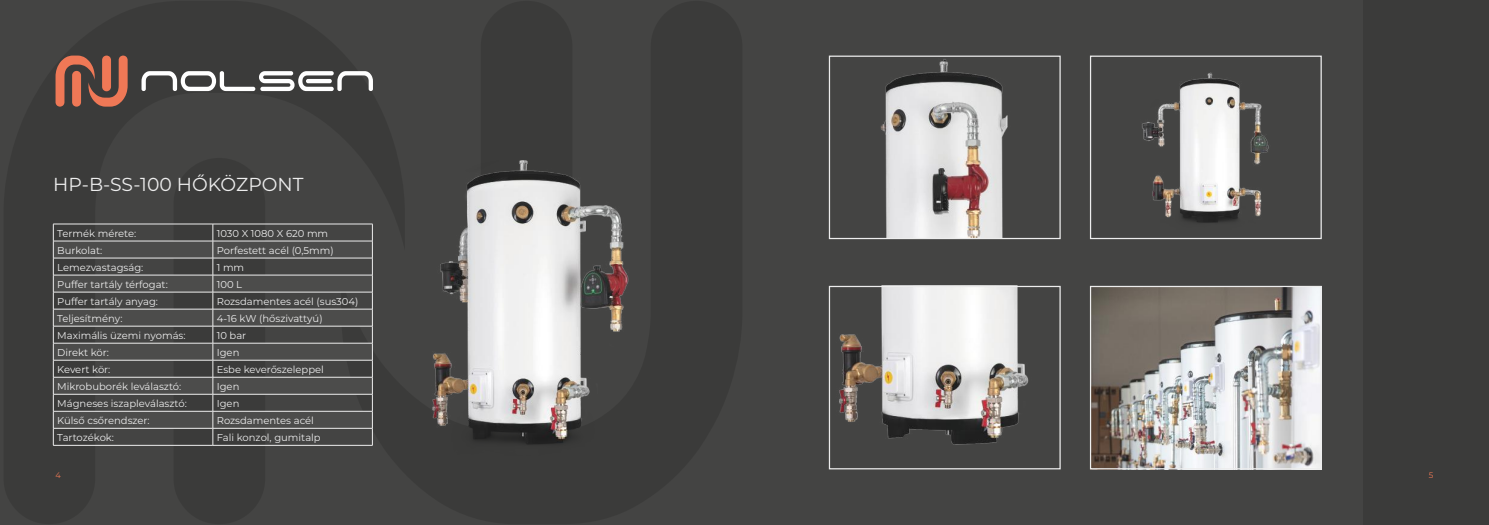
<style>
.page{position:relative;width:1489px;height:525px;background:#fff}
.page>*{position:absolute;margin:0;border:0;box-sizing:border-box;transform-origin:0 0}
.t1{font:18.75px "Montserrat";color:#ededed}
.t2{font:10px "Montserrat";color:#ededed}
.t3{font:8.12px "Montserrat";color:#ef7955}
</style>
<div class="page">
<div style="left:0;top:0;width:1488px;height:524px;background:#444443"></div>
<div style="left:1362px;top:0;width:126px;height:524px;background:#3b3b3a"></div>
<img style="left:432px;top:160px;width:197px;height:289px">
<img style="left:1091px;top:288px;width:228px;height:179px">
<img style="left:862px;top:55px;width:180px;height:182px">
<img style="left:829px;top:285px;width:204px;height:162px">
<img style="left:1142px;top:72px;width:127px;height:151px">
<svg style="left:141px;top:71px;width:232px;height:20px"></svg>
<svg style="left:56px;top:56px;width:72px;height:51px"></svg>
<svg style="left:53px;top:224px;width:320px;height:221px"></svg>
<hr style="left:53px;top:445px;width:160px;height:1px;background:#ededed">
<hr style="left:213px;top:445px;width:159px;height:1px;background:#ededed">
<div style="left:828px;top:56px;width:232px;height:183px;border:1px solid #ededed"></div>
<div style="left:828px;top:286px;width:232px;height:183px;border:1px solid #ededed"></div>
<div style="left:1089px;top:56px;width:232px;height:183px;border:1px solid #ededed"></div>
<div style="left:1089px;top:286px;width:232px;height:183px;border:1px solid #ededed"></div>
<h1 class="t1" style="left:53px;top:171px;width:252px">HP-B-SS-100 HŐKÖZPONT</h1>
<p class="t2" style="left:57px;top:226px;width:81px">Termék mérete:</p>
<p class="t2" style="left:217px;top:226px;width:113px">1030 X 1080 X 620 mm</p>
<p class="t2" style="left:57px;top:243px;width:47px">Burkolat:</p>
<p class="t2" style="left:217px;top:243px;width:118px">Porfestett acél (0,5mm)</p>
<p class="t2" style="left:57px;top:260px;width:88px">Lemezvastagság:</p>
<p class="t2" style="left:217px;top:260px;width:29px">1 mm</p>
<p class="t2" style="left:57px;top:277px;width:112px">Puffer tartály térfogat:</p>
<p class="t2" style="left:217px;top:277px;width:27px">100 L</p>
<p class="t2" style="left:57px;top:294px;width:102px">Puffer tartály anyag:</p>
<p class="t2" style="left:217px;top:294px;width:143px">Rozsdamentes acél (sus304)</p>
<p class="t2" style="left:57px;top:311px;width:67px">Teljesítmény:</p>
<p class="t2" style="left:217px;top:311px;width:107px">4-16 kW (hőszivattyú)</p>
<p class="t2" style="left:57px;top:328px;width:130px">Maximális üzemi nyomás:</p>
<p class="t2" style="left:217px;top:328px;width:31px">10 bar</p>
<p class="t2" style="left:57px;top:345px;width:53px">Direkt kör:</p>
<p class="t2" style="left:217px;top:345px;width:24px">Igen</p>
<p class="t2" style="left:57px;top:362px;width:55px">Kevert kör:</p>
<p class="t2" style="left:217px;top:362px;width:109px">Esbe keverőszeleppel</p>
<p class="t2" style="left:57px;top:379px;width:126px">Mikrobuborék leválasztó:</p>
<p class="t2" style="left:217px;top:379px;width:24px">Igen</p>
<p class="t2" style="left:57px;top:396px;width:131px">Mágneses iszapleválasztó:</p>
<p class="t2" style="left:217px;top:396px;width:24px">Igen</p>
<p class="t2" style="left:57px;top:413px;width:94px">Külső csőrendszer:</p>
<p class="t2" style="left:217px;top:413px;width:99px">Rozsdamentes acél</p>
<p class="t2" style="left:57px;top:430px;width:58px">Tartozékok:</p>
<p class="t2" style="left:217px;top:430px;width:105px">Fali konzol, gumitalp</p>
<p class="t3" style="left:55px;top:469px;width:7px">4</p>
<p class="t3" style="left:1428px;top:469px;width:6px">5</p>
</div>
